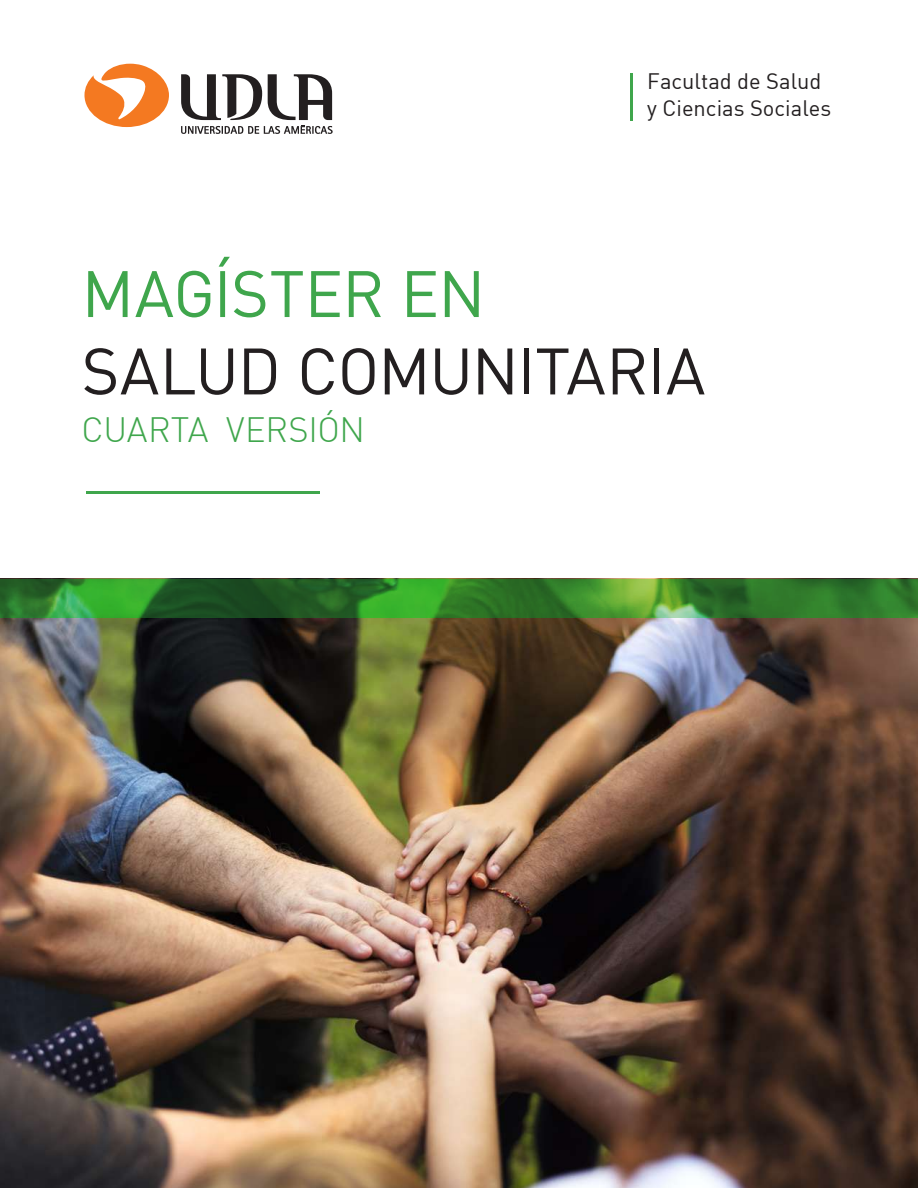
<style>
.page{position:relative;width:918px;height:1188px;background:#fff}
.page>*{position:absolute;margin:0;border:0;box-sizing:border-box;transform-origin:0 0}
.t1{font:64.5px "DIN";letter-spacing:-.02em;color:#231f20}
.t2{font:64.5px "DIN";letter-spacing:-.01em;color:#3fa64c}
.t3{font:300 34.5px "DIN";letter-spacing:-.005em;color:#3fa64c}
.t4{font:21.9px/27.5px "DIN";color:#231f20}
</style>
<div class="page">
<img style="left:0;top:618px;width:918px;height:570px">
<svg style="left:84px;top:64px;width:85px;height:63px"></svg>
<svg style="left:181px;top:74px;width:152px;height:60px"></svg>
<hr style="left:86px;top:491px;width:233px;height:2px;background:#3fa64c">
<hr style="left:630px;top:73px;width:2px;height:47px;background:#3fa64c">
<svg style="left:0;top:579px;width:918px;height:39px;background:#327d2c"></svg>
<p class="t4" style="left:647px;top:67px;width:186px">Facultad de Salud y Ciencias Sociales</p>
<h1 class="t2" style="left:82px;top:254px;width:405px">MAGÍSTER EN</h1>
<h1 class="t1" style="left:82px;top:331px;width:625px">SALUD COMUNITARIA</h1>
<h2 class="t3" style="left:82px;top:409px;width:285px">CUARTA VERSIÓN</h2>
</div>
